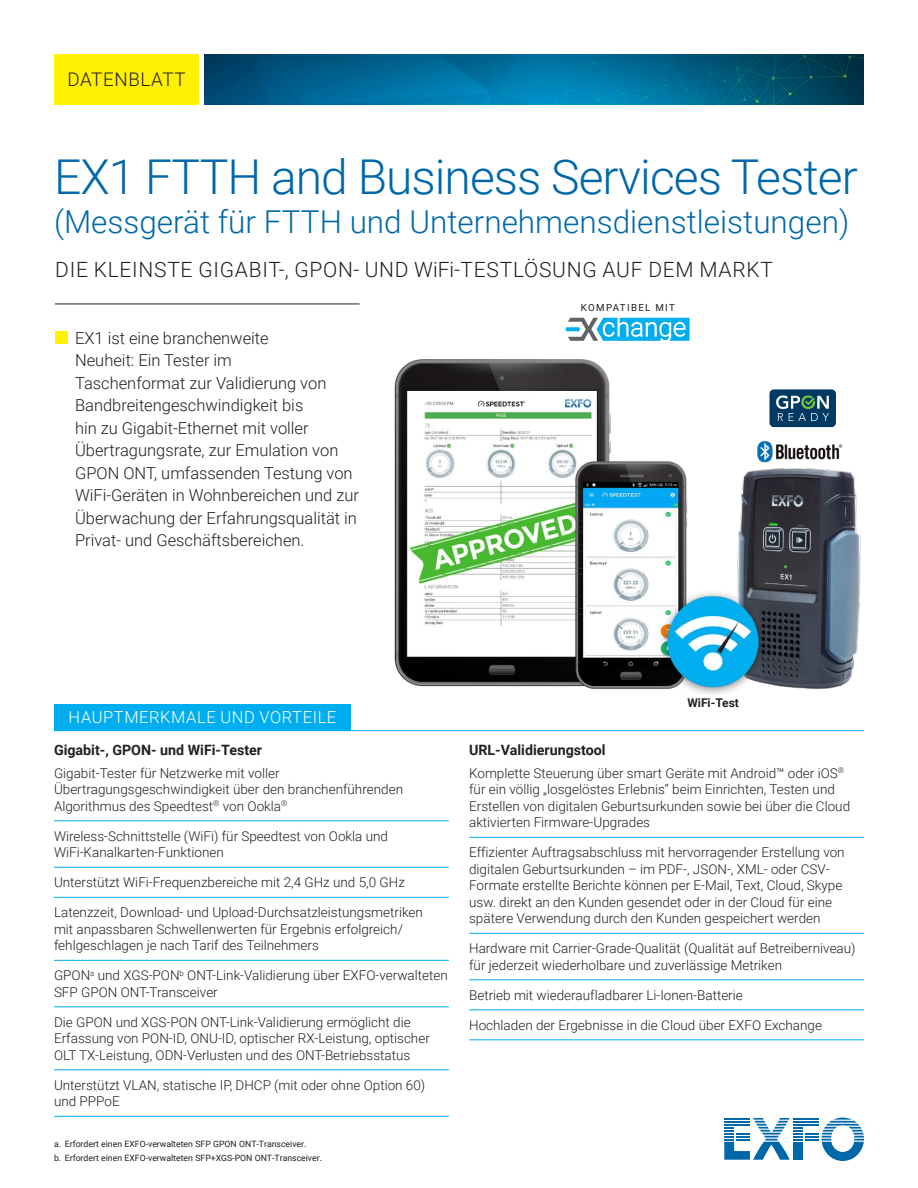
<style>
.page{position:relative;width:918px;height:1188px;background:#fff}
.page>*{position:absolute;margin:0;border:0;box-sizing:border-box;transform-origin:0 0}
.t1{font:300 48px "Roboto";letter-spacing:-.02em;color:#0068a9}
.t2{font:300 31.5px "Roboto";color:#0068a9}
.t3{font:300 21px "Roboto";letter-spacing:.035em;color:#231f20}
.t4{font:300 18.75px "Roboto";letter-spacing:.035em;color:#231f20}
.t5{font:300 16.5px/22.5px "Roboto";color:#231f20}
.t6{font:300 16.5px "Roboto";letter-spacing:.035em;color:#fff}
.t7{font:700 14.25px "Roboto";color:#231f20}
.t8{font:300 13.5px/16.5px "Roboto";color:#231f20}
.t9{font:700 12px "Roboto";color:#231f20}
.t10{font:9.75px "Roboto";letter-spacing:.135em;color:#231f20}
.t11{font:8.7px/14.4px "Roboto";color:#231f20}
</style>
<div class="page">
<div style="left:54px;top:54px;width:145px;height:51px;background:#fff101"></div>
<img style="left:204px;top:54px;width:660px;height:51px">
<svg style="left:724px;top:1118px;width:140px;height:43px"></svg>
<hr style="left:724px;top:1124px;width:26px;height:2px;background:#0068a9">
<hr style="left:54px;top:821px;width:395px;height:1px;background:#00aeef">
<hr style="left:54px;top:867px;width:395px;height:1px;background:#00aeef">
<hr style="left:54px;top:897px;width:395px;height:1px;background:#00aeef">
<hr style="left:54px;top:960px;width:395px;height:1px;background:#00aeef">
<hr style="left:54px;top:1007px;width:395px;height:1px;background:#00aeef">
<hr style="left:54px;top:1070px;width:395px;height:1px;background:#00aeef">
<hr style="left:54px;top:1116px;width:395px;height:1px;background:#00aeef">
<hr style="left:469px;top:837px;width:395px;height:1px;background:#00aeef">
<hr style="left:469px;top:933px;width:395px;height:1px;background:#00aeef">
<hr style="left:469px;top:980px;width:395px;height:1px;background:#00aeef">
<hr style="left:469px;top:1010px;width:395px;height:1px;background:#00aeef">
<hr style="left:469px;top:1040px;width:395px;height:1px;background:#00aeef">
<div style="left:54px;top:704px;width:297px;height:27px;background:#00aeef"></div>
<hr style="left:351px;top:730px;width:513px;height:1px;background:#00aeef">
<hr style="left:55px;top:304px;width:305px;height:1px;background:#231f20">
<div style="left:55px;top:331px;width:13px;height:13px;background:#fff101"></div>
<img style="left:394px;top:360px;width:467px;height:335px">
<div style="left:770px;top:389px;width:66px;height:38px;background:#003a62;border-radius:4px"></div>
<svg style="left:776px;top:395px;width:53px;height:26px"></svg>
<svg style="left:565px;top:318px;width:125px;height:23px"></svg>
<h3 class="t4" style="left:67px;top:67px;width:120px">DATENBLATT</h3>
<h1 class="t1" style="left:54px;top:144px;width:805px">EX1 FTTH and Business Services Tester</h1>
<h2 class="t2" style="left:54px;top:200px;width:797px">(Messgerät für FTTH und Unternehmensdienstleistungen)</h2>
<h3 class="t3" style="left:55px;top:254px;width:719px">DIE KLEINSTE GIGABIT-, GPON- UND WiFi-TESTLÖSUNG AUF DEM MARKT</h3>
<p class="t10" style="left:581px;top:301px;width:96px">KOMPATIBEL MIT</p>
<p class="t5" style="left:75px;top:326px;width:286px">EX1 ist eine branchenweite<br>Neuheit: Ein Tester im<br>Taschenformat zur Validierung von Bandbreitengeschwindigkeit bis<br>hin zu Gigabit-Ethernet mit voller Übertragungsrate, zur Emulation von GPON ONT, umfassenden Testung von WiFi-Geräten in Wohnbereichen und zur Überwachung der Erfahrungsqualität in Privat- und Geschäftsbereichen.</p>
<p class="t6" style="left:69px;top:705px;width:269px">HAUPTMERKMALE UND VORTEILE</p>
<p class="t7" style="left:54px;top:740px;width:210px">Gigabit-, GPON- und WiFi-Tester</p>
<p class="t8" style="left:54px;top:764px;width:351px">Gigabit-Tester für Netzwerke mit voller<br>Übertragungsgeschwindigkeit über den branchenführenden<br>Algorithmus des Speedtest<sup>®</sup> von Ookla<sup>®</sup></p>
<p class="t8" style="left:54px;top:827px;width:336px">Wireless-Schnittstelle (WiFi) für Speedtest von Ookla und<br>WiFi-Kanalkarten-Funktionen</p>
<p class="t8" style="left:54px;top:874px;width:352px">Unterstützt WiFi-Frequenzbereiche mit 2,4 GHz und 5,0 GHz</p>
<p class="t8" style="left:54px;top:904px;width:370px">Latenzzeit, Download- und Upload-Durchsatzleistungsmetriken mit anpassbaren Schwellenwerten für Ergebnis erfolgreich/ fehlgeschlagen je nach Tarif des Teilnehmers</p>
<p class="t8" style="left:54px;top:967px;width:395px">GPON<sup>a</sup> und XGS-PON<sup>b</sup> ONT-Link-Validierung über EXFO-verwalteten<br>SFP GPON ONT‑Transceiver</p>
<p class="t8" style="left:54px;top:1013px;width:377px">Die GPON und XGS-PON ONT-Link-Validierung ermöglicht die<br>Erfassung von PON‑ID, ONU-ID, optischer RX-Leistung, optischer<br>OLT TX-Leistung, ODN‑Verlusten und des ONT-Betriebsstatus</p>
<p class="t8" style="left:54px;top:1076px;width:373px">Unterstützt VLAN, statische IP, DHCP (mit oder ohne Option 60) und PPPoE</p>
<p class="t11" style="left:54px;top:1136px;width:270px">a. Erfordert einen EXFO-verwalteten SFP GPON ONT-Transceiver.<br>b. Erfordert einen EXFO-verwalteten SFP+XGS-PON ONT-Transceiver.</p>
<p class="t9" style="left:687px;top:694px;width:53px">WiFi-Test</p>
<p class="t7" style="left:469px;top:740px;width:138px">URL-Validierungstool</p>
<p class="t8" style="left:469px;top:764px;width:383px">Komplette Steuerung über smart Geräte mit Android™ oder iOS<sup>® </sup>für ein völlig „losgelöstes Erlebnis“ beim Einrichten, Testen und Erstellen von digitalen Geburtsurkunden sowie bei über die Cloud aktivierten Firmware-Upgrades</p>
<p class="t8" style="left:469px;top:844px;width:377px">Effizienter Auftragsabschluss mit hervorragender Erstellung von digitalen Geburtsurkunden – im PDF-, JSON-, XML- oder CSV-Formate erstellte Berichte können per E-Mail, Text, Cloud, Skype usw. direkt an den Kunden gesendet oder in der Cloud für eine spätere Verwendung durch den Kunden gespeichert werden</p>
<p class="t8" style="left:469px;top:940px;width:388px">Hardware mit Carrier-Grade-Qualität (Qualität auf Betreiberniveau) für jederzeit wiederholbare und zuverlässige Metriken</p>
<p class="t8" style="left:469px;top:986px;width:275px">Betrieb mit wiederaufladbarer Li-Ionen-Batterie</p>
<p class="t8" style="left:469px;top:1016px;width:354px">Hochladen der Ergebnisse in die Cloud über EXFO Exchange</p>
</div>
